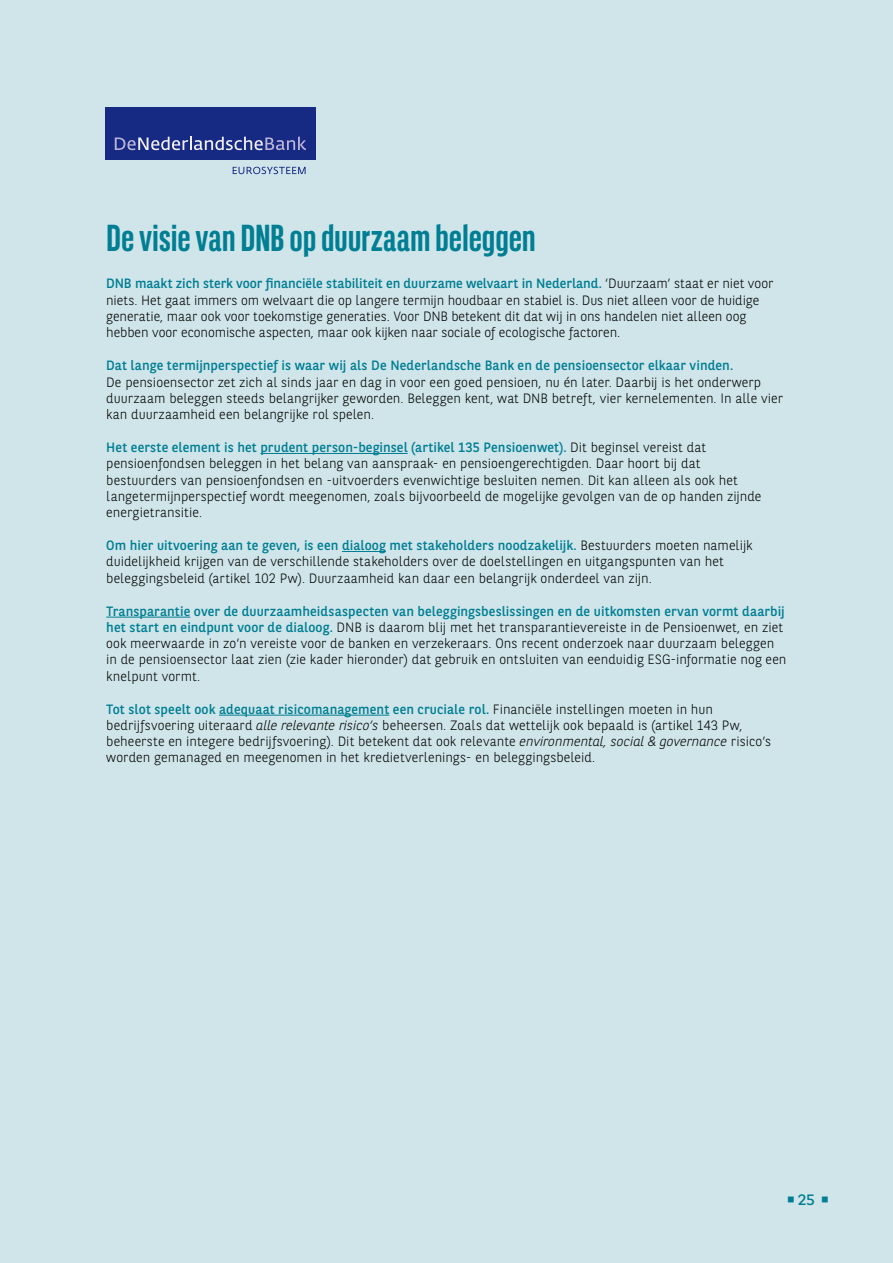
<style>
.page{position:relative;width:893px;height:1263px;background:#cfe5e9}
.page>*{position:absolute;margin:0;border:0;box-sizing:border-box;transform-origin:0 0}
.t1{font:700 37.5px "BNPP Sans Condensed";letter-spacing:-.005em;color:#007e93}
.t2{font:15px "BNPP Square";color:#007e93}
.t3{font:300 13.5px/16.2px "BNPP Sans";letter-spacing:.005em;color:#000}
.t4{font:13.5px "BNPP Sans";letter-spacing:.01em;color:#007e93}
.s1{font-weight:400;color:#007e93}
.s2{font-style:italic}
</style>
<div class="page">
<hr style="left:260px;top:453px;width:148px;height:1px;background:#007e93">
<hr style="left:342px;top:551px;width:44px;height:1px;background:#007e93">
<hr style="left:106px;top:617px;width:84px;height:1px;background:#007e93">
<hr style="left:219px;top:715px;width:170px;height:1px;background:#007e93">
<div style="left:105px;top:107px;width:210px;height:53px;background:#162983"></div>
<svg style="left:233px;top:167px;width:73px;height:7px"></svg>
<svg style="left:115px;top:137px;width:191px;height:13px"></svg>
<h1 class="t1" style="left:106px;top:218px;width:431px">De visie van DNB op duurzaam beleggen</h1>
<p class="t3" style="left:106px;top:275px;width:668px"><span class="s1">DNB maakt zich sterk voor financiële stabiliteit en duurzame welvaart in Nederland.</span> ‘Duurzaam’ staat er niet voor niets. Het gaat immers om welvaart die op langere termijn houdbaar en stabiel is. Dus niet alleen voor de huidige generatie, maar ook voor toekomstige generaties. Voor DNB betekent dit dat wij in ons handelen niet alleen oog hebben voor economische aspecten, maar ook kijken naar sociale of ecologische factoren.</p>
<p class="t4" style="left:106px;top:356px;width:628px">Dat lange termijnperspectief is waar wij als De Nederlandsche Bank en de pensioensector elkaar vinden.</p>
<p class="t3" style="left:106px;top:373px;width:678px">De pensioensector zet zich al sinds jaar en dag in voor een goed pensioen, nu én later. Daarbij is het onderwerp duurzaam beleggen steeds belangrijker geworden. Beleggen kent, wat DNB betreft, vier kernelementen. In alle vier kan duurzaamheid een belangrijke rol spelen.</p>
<p class="t3" style="left:106px;top:439px;width:657px"><span class="s1">Het eerste element is het prudent person-beginsel (artikel 135 Pensioenwet).</span> Dit beginsel vereist dat pensioenfondsen beleggen in het belang van aanspraak- en pensioengerechtigden. Daar hoort bij dat bestuurders van pensioenfondsen en -uitvoerders evenwichtige besluiten nemen. Dit kan alleen als ook het langetermijnperspectief wordt meegenomen, zoals bijvoorbeeld de mogelijke gevolgen van de op handen zijnde energietransitie.</p>
<p class="t3" style="left:106px;top:537px;width:648px"><span class="s1">Om hier uitvoering aan te geven, is een dialoog met stakeholders noodzakelijk.</span> Bestuurders moeten namelijk duidelijkheid krijgen van de verschillende stakeholders over de doelstellingen en uitgangspunten van het beleggingsbeleid (artikel 102 Pw). Duurzaamheid kan daar een belangrijk onderdeel van zijn.</p>
<p class="t3" style="left:106px;top:602px;width:682px"><span class="s1">Transparantie over de duurzaamheidsaspecten van beleggingsbeslissingen en de uitkomsten ervan vormt daarbij het start en eindpunt voor de dialoog.</span> DNB is daarom blij met het transparantievereiste in de Pensioenwet, en ziet ook meerwaarde in zo’n vereiste voor de banken en verzekeraars. Ons recent onderzoek naar duurzaam beleggen in de pensioensector laat zien (zie kader hieronder) dat gebruik en ontsluiten van eenduidig ESG-informatie nog een knelpunt vormt.</p>
<p class="t3" style="left:106px;top:700px;width:666px"><span class="s1">Tot slot speelt ook adequaat risicomanagement een cruciale rol.</span> Financiële instellingen moeten in hun bedrijfsvoering uiteraard <span class="s2">alle relevante risico’s</span> beheersen. Zoals dat wettelijk ook bepaald is (artikel 143 Pw, beheerste en integere bedrijfsvoering). Dit betekent dat ook relevante <span class="s2">environmental, social &amp; governance</span> risico’s worden gemanaged en meegenomen in het kredietverlenings- en beleggingsbeleid.</p>
<p class="t2" style="left:787px;top:1191px;width:44px">○25 ○</p>
</div>
